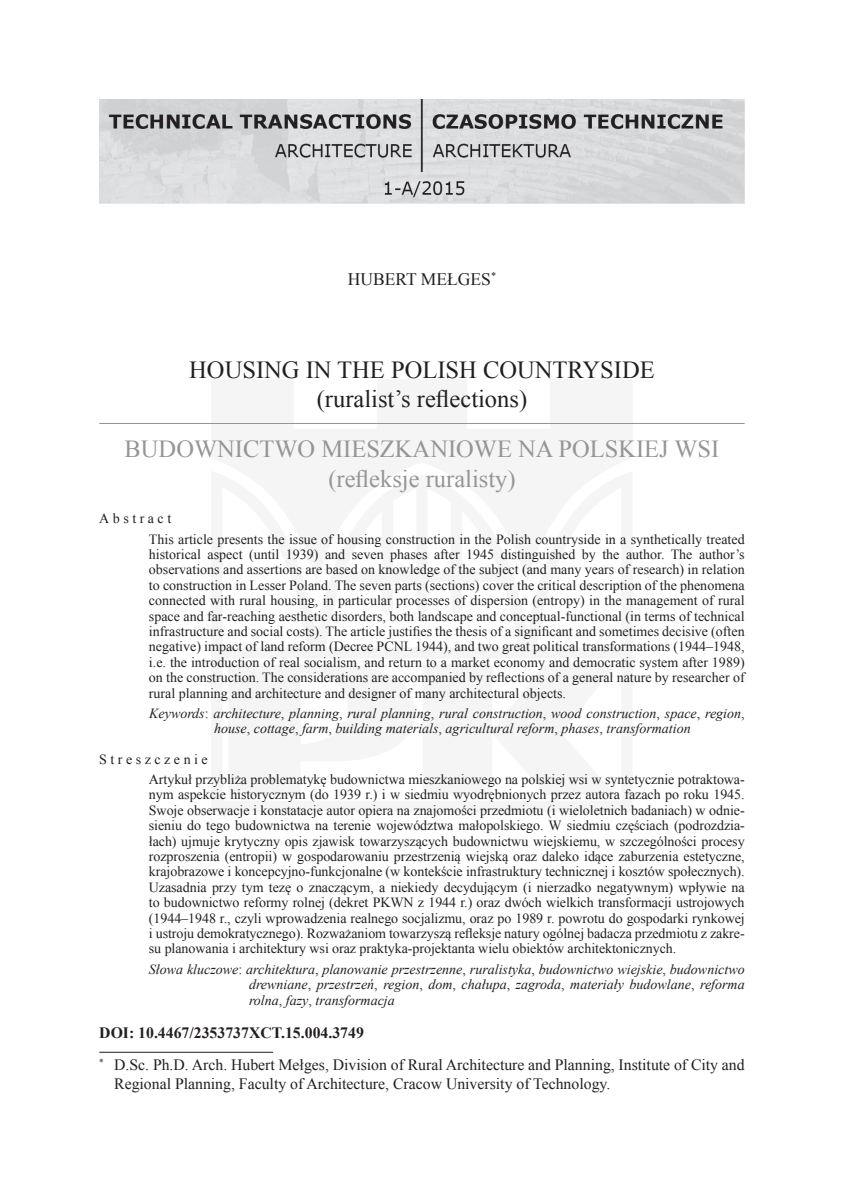
<style>
.page{position:relative;width:844px;height:1191px;background:#fff}
.page>*{position:absolute;margin:0;border:0;box-sizing:border-box;transform-origin:0 0}
.t1{font:24.5px/29.4px "Times New Roman";color:#939598;text-align:center}
.t2{font:24.5px/29.4px "Times New Roman";color:#231f20;text-align:center}
.t3{font:17.5px "Times New Roman";color:#231f20}
.t4{font:15.75px/32px "Times New Roman";color:#231f20}
.t5{font:14px/15.4px "Times New Roman";color:#231f20}
.t6{font:italic 14px/15.4px "Times New Roman";color:#231f20}
.s1{font-style:normal}
.s2{font-weight:700}
</style>
<div class="page">
<hr style="left:99px;top:1052px;width:174px;height:1px;background:#231f20">
<hr style="left:99px;top:423px;width:645px;height:1px;background:#939598">
<img style="left:99px;top:99px;width:645px;height:105px">
<p class="t3" style="left:348px;top:267px;width:150px">HUBERT MEŁGES<sup>*</sup></p>
<h1 class="t2" style="left:189px;top:354px;width:467px">HOUSING IN THE POLISH COUNTRYSIDE (ruralist’s reflections)</h1>
<h1 class="t1" style="left:124px;top:434px;width:596px">BUDOWNICTWO MIESZKANIOWE NA POLSKIEJ WSI (refleksje ruralisty)</h1>
<p class="t5" style="left:149px;top:508px;width:597px;line-height:20.3px;text-indent:-50px">Abstract<br>This article presents the issue of housing construction in the Polish countryside in a synthetically treated</p>
<p class="t5" style="left:149px;top:546px;width:597px;text-align:justify">historical aspect (until 1939) and seven phases after 1945 distinguished by the author. The author’s observations and assertions are based on knowledge of the subject (and many years of research) in relation to construction in Lesser Poland. The seven parts (sections) cover the critical description of the phenomena connected with rural housing, in particular processes of dispersion (entropy) in the management of rural space and far-reaching aesthetic disorders, both landscape and conceptual-functional (in terms of technical infrastructure and social costs). The article justifies the thesis of a significant and sometimes decisive (often negative) impact of land reform (Decree PCNL 1944), and two great political transformations (1944–1948, i.e. the introduction of real socialism, and return to a market economy and democratic system after 1989) on the construction. The considerations are accompanied by reflections of a general nature by researcher of rural planning and architecture and designer of many architectural objects.</p>
<p class="t6" style="left:214px;top:705px;width:532px;text-indent:-65px">Keywords<span class="s1">:</span> architecture<span class="s1">,</span> planning<span class="s1">,</span> rural planning<span class="s1">,</span> rural construction<span class="s1">,</span> wood construction<span class="s1">,</span> space<span class="s1">,</span> region<span class="s1">, </span>house<span class="s1">,</span> cottage<span class="s1">,</span> farm<span class="s1">,</span> building materials<span class="s1">,</span> agricultural reform<span class="s1">,</span> phases<span class="s1">,</span> transformation</p>
<p class="t5" style="left:149px;top:748px;width:597px;line-height:20.3px;text-indent:-50px">Streszczenie<br>Artykuł przybliża problematykę budownictwa mieszkaniowego na polskiej wsi w syntetycznie potraktowa-</p>
<p class="t5" style="left:149px;top:787px;width:597px;text-align:justify">nym aspekcie historycznym (do 1939 r.) i w siedmiu wyodrębnionych przez autora fazach po roku 1945.<br>Swoje obserwacje i konstatacje autor opiera na znajomości przedmiotu (i wieloletnich badaniach) w odnie&shy;sieniu do tego budownictwa na terenie województwa małopolskiego. W siedmiu częściach (podrozdzia&shy;łach) ujmuje krytyczny opis zjawisk towarzyszących budownictwu wiejskiemu, w szczególności procesy rozproszenia (entropii) w gospodarowaniu przestrzenią wiejską oraz daleko idące zaburzenia estetyczne, krajobrazowe i koncepcyjno-funkcjonalne (w kontekście infrastruktury technicznej i kosztów społecznych).<br>Uzasadnia przy tym tezę o znaczącym, a niekiedy decydującym (i nierzadko negatywnym) wpływie na to budownictwo reformy rolnej (dekret PKWN z 1944 r.) oraz dwóch wielkich transformacji ustrojowych (1944–1948 r., czyli wprowadzenia realnego socjalizmu, oraz po 1989 r. powrotu do gospodarki rynkowej i ustroju demokratycznego). Rozważaniom towarzyszą refleksje natury ogólnej badacza przedmiotu z zakre&shy;su planowania i architektury wsi oraz praktyka-projektanta wielu obiektów architektonicznych.</p>
<p class="t6" style="left:249px;top:961px;width:497px;text-align:justify;text-indent:-100px">Słowa kluczowe<span class="s1">:</span> architektura<span class="s1">,</span> planowanie przestrzenne<span class="s1">,</span> ruralistyka<span class="s1">,</span> budownictwo wiejskie<span class="s1">,</span> budownictwo drewniane<span class="s1">,</span> przestrzeń<span class="s1">,</span> region<span class="s1">,</span> dom<span class="s1">,</span> chałupa<span class="s1">,</span> zagroda<span class="s1">,</span> materiały budowlane<span class="s1">,</span> reforma rolna<span class="s1">,</span> fazy<span class="s1">,</span> transformacja</p>
<p class="t4" style="left:99px;top:1017px;width:646px"><span class="s2">DOI: 10.4467/2353737XCT.15.004.3749<br></span><sup>*</sup> D.Sc. Ph.D. Arch. Hubert Mełges, Division of Rural Architecture and Planning, Institute of City and</p>
<p class="t4" style="left:114px;top:1067px;width:497px">Regional Planning, Faculty of Architecture, Cracow University of Technology.</p>
</div>
